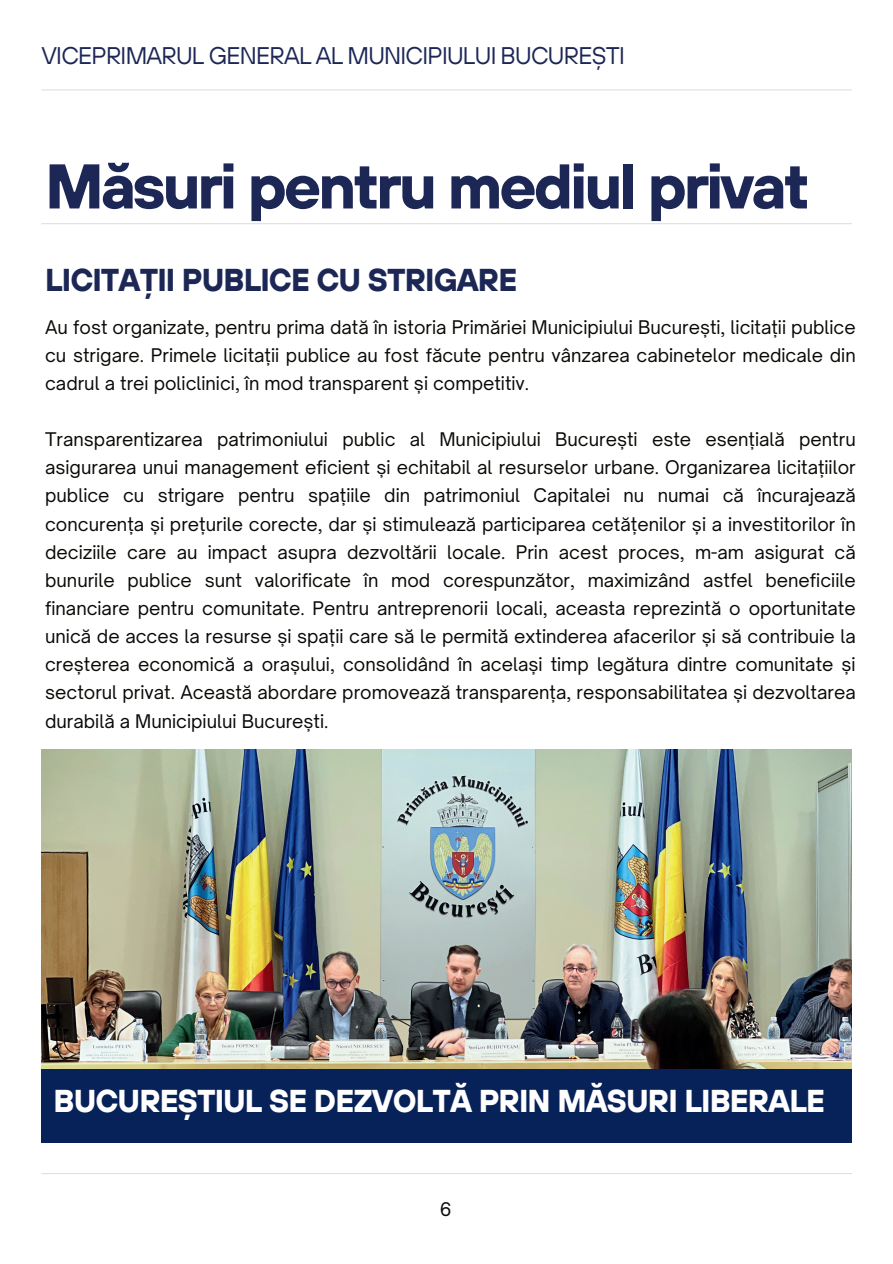
<style>
.page{position:relative;width:893px;height:1264px;background:#fff}
.page>*{position:absolute;margin:0;border:0;box-sizing:border-box;transform-origin:0 0}
.t1{font:700 63px "TT Hoves";letter-spacing:-.05em;color:#1d2755}
.t2{font:700 31.5px "TT Hoves";letter-spacing:-.03em;color:#fff}
.t3{font:700 31.5px "TT Hoves";letter-spacing:-.03em;color:#1d2755}
.t4{font:24px "TT Hoves";letter-spacing:-.03em;color:#1d2755}
.t5{font:18px/28.2px "Open Sauce One";color:#0a0906;text-align:justify}
</style>
<div class="page">
<img style="left:41px;top:749px;width:810px;height:320px">
<div style="left:41px;top:1069px;width:811px;height:73px;background:#072259"></div>
<hr style="left:41px;top:223px;width:811px;height:1px;background:#d6e2ed">
<hr style="left:41px;top:1172px;width:811px;height:2px;background:#d6e2ed">
<hr style="left:41px;top:89px;width:811px;height:1px;background:#d6e2ed">
<h3 class="t4" style="left:41px;top:40px;width:585px">VICEPRIMARUL GENERAL AL MUNICIPIULUI BUCUREȘTI</h3>
<h1 class="t1" style="left:45px;top:144px;width:766px">Măsuri pentru mediul privat</h1>
<h2 class="t3" style="left:45px;top:259px;width:473px">LICITAȚII PUBLICE CU STRIGARE</h2>
<p class="t5" style="left:45px;top:312px;width:812px">Au fost organizate, pentru prima dată în istoria Primăriei Municipiului București, licitații publice cu strigare. Primele licitații publice au fost făcute pentru vânzarea cabinetelor medicale din cadrul a trei policlinici, în mod transparent și competitiv.</p>
<p class="t5" style="left:45px;top:425px;width:812px">Transparentizarea patrimoniului public al Municipiului București este esențială pentru asigurarea unui management eficient și echitabil al resurselor urbane. Organizarea licitațiilor publice cu strigare pentru spațiile din patrimoniul Capitalei nu numai că încurajează concurența și prețurile corecte, dar și stimulează participarea cetățenilor și a investitorilor în deciziile care au impact asupra dezvoltării locale. Prin acest proces, m-am asigurat că bunurile publice sunt valorificate în mod corespunzător, maximizând astfel beneficiile financiare pentru comunitate. Pentru antreprenorii locali, aceasta reprezintă o oportunitate unică de acces la resurse și spații care să le permită extinderea afacerilor și să contribuie la creșterea economică a orașului, consolidând în același timp legătura dintre comunitate și sectorul privat. Această abordare promovează transparența, responsabilitatea și dezvoltarea durabilă a Municipiului București.</p>
<h2 class="t2" style="left:54px;top:1080px;width:772px">BUCUREȘTIUL SE DEZVOLTĂ PRIN MĂSURI LIBERALE</h2>
<p class="t5" style="left:439px;top:1195px;width:13px">6</p>
</div>
